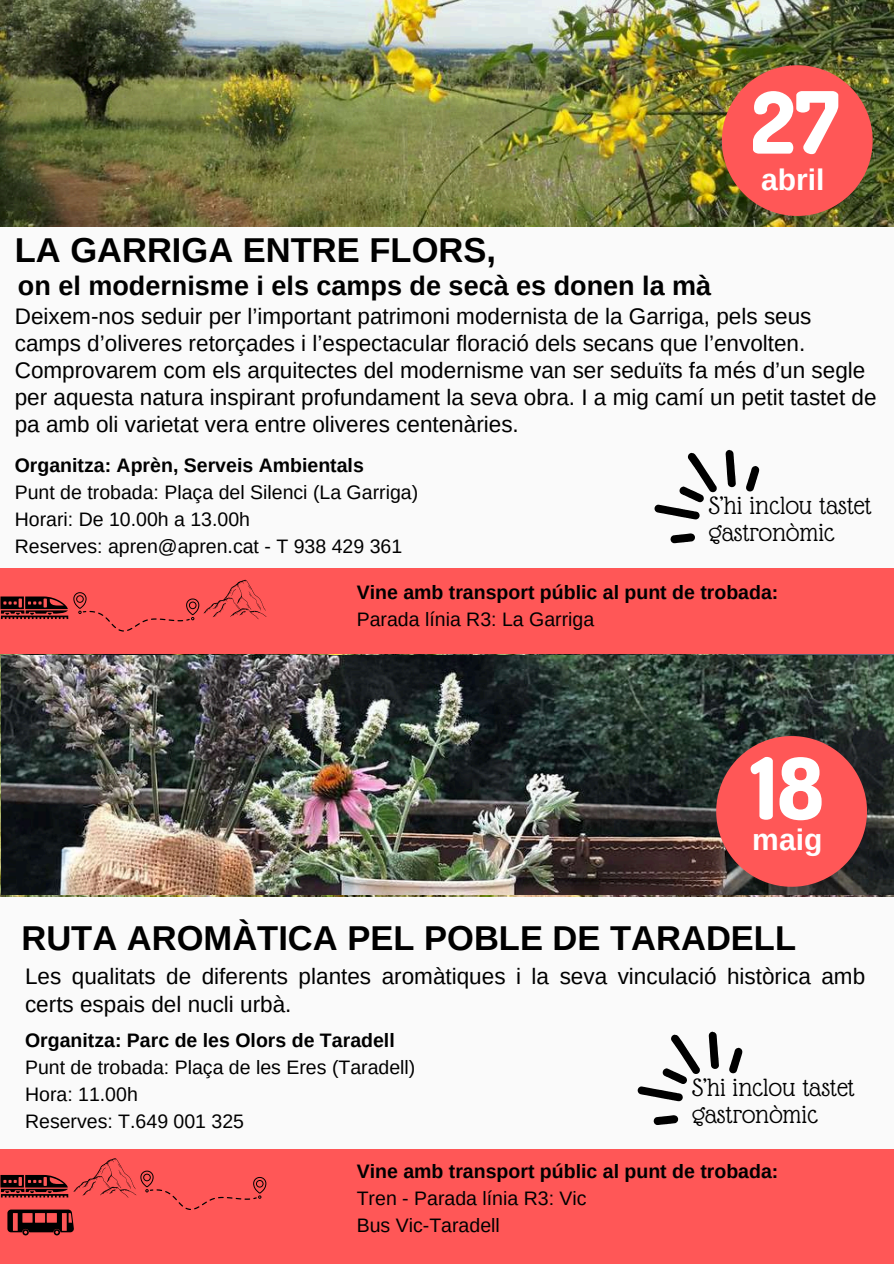
<style>
.page{position:relative;width:894px;height:1264px;background:#fff}
.page>*{position:absolute;margin:0;border:0;box-sizing:border-box;transform-origin:0 0}
.t1{font:800 85.65px "Dosis";color:#fff}
.t2{font:800 85.5px "Dosis";color:#fff}
.t3{font:700 34.5px "Arimo";color:#000}
.t4{font:700 30px "Arimo";color:#fff}
.t5{font:27.15px/27px "Glass Antiqua";color:#000}
.t6{font:700 27px "Arimo";color:#000}
.t7{font:22.5px/27px "Arimo";color:#000}
.t8{font:19.5px/27px "Arimo";color:#000}
.t9{font:700 19.5px "Arimo";color:#000}
</style>
<div class="page">
<div style="left:0;top:0;width:893px;height:1263px;background:#fafafa"></div>
<img style="left:0;top:0;width:893px;height:226px">
<div style="left:0;top:1148px;width:893px;height:115px;background:#ff5757"></div>
<hr style="left:22px;top:1263px;width:871px;height:1px;background:#ff5757">
<svg style="left:721px;top:65px;width:151px;height:151px;background:#db594c"></svg>
<img style="left:2px;top:655px;width:891px;height:239px">
<svg style="left:716px;top:736px;width:150px;height:150px;background:#d4504f"></svg>
<svg style="left:654px;top:450px;width:105px;height:93px"></svg>
<div style="left:0;top:568px;width:893px;height:86px;background:#ff5757"></div>
<svg style="left:0;top:580px;width:266px;height:51px"></svg>
<svg style="left:637px;top:1031px;width:105px;height:94px"></svg>
<svg style="left:0;top:1158px;width:266px;height:77px"></svg>
<h3 class="t3" style="left:15px;top:231px;width:482px">LA GARRIGA ENTRE FLORS,</h3>
<p class="t6" style="left:18px;top:271px;width:694px">on el modernisme i els camps de secà es donen la mà</p>
<h2 class="t2" style="left:750px;top:66px;width:89px">27</h2>
<h3 class="t4" style="left:760px;top:162px;width:65px">abril</h3>
<p class="t7" style="left:15px;top:303px;width:863px">Deixem-nos seduir per l’important patrimoni modernista de la Garriga, pels seus camps d’oliveres retorçades i l’espectacular floració dels secans que l’envolten.<br>Comprovarem com els arquitectes del modernisme van ser seduïts fa més d’un segle per aquesta natura inspirant profundament la seva obra. I a mig camí un petit tastet de pa amb oli varietat vera entre oliveres centenàries.</p>
<p class="t9" style="left:15px;top:454px;width:350px">Organitza: Aprèn, Serveis Ambientals</p>
<p class="t8" style="left:15px;top:479px;width:405px">Punt de trobada: Plaça del Silenci (La Garriga)<br>Horari: De 10.00h a 13.00h<br>Reserves: apren@apren.cat - T 938 429 361</p>
<p class="t5" style="left:708px;top:492px;width:164px">S’hi inclou tastet gastronòmic</p>
<p class="t9" style="left:356px;top:581px;width:423px">Vine amb transport públic al punt de trobada:</p>
<p class="t8" style="left:356px;top:606px;width:239px">Parada línia R3: La Garriga</p>
<h1 class="t1" style="left:750px;top:731px;width:75px">18</h1>
<h3 class="t4" style="left:752px;top:823px;width:71px">maig</h3>
<h3 class="t3" style="left:21px;top:918px;width:776px">RUTA AROMÀTICA PEL POBLE DE TARADELL</h3>
<p class="t7" style="left:25px;top:962px;width:841px;line-height:28.2px">Les qualitats de diferents plantes aromàtiques i la seva vinculació històrica amb certs espais del nucli urbà.</p>
<p class="t9" style="left:25px;top:1029px;width:371px">Organitza: Parc de les Olors de Taradell</p>
<p class="t8" style="left:25px;top:1054px;width:392px">Punt de trobada: Plaça de les Eres (Taradell)<br>Hora: 11.00h<br>Reserves: T.649 001 325</p>
<p class="t5" style="left:691px;top:1073px;width:164px">S’hi inclou tastet gastronòmic</p>
<p class="t9" style="left:356px;top:1159px;width:423px">Vine amb transport públic al punt de trobada:</p>
<p class="t8" style="left:356px;top:1184px;width:231px">Tren - Parada línia R3: Vic<br>Bus Vic-Taradell</p>
</div>
